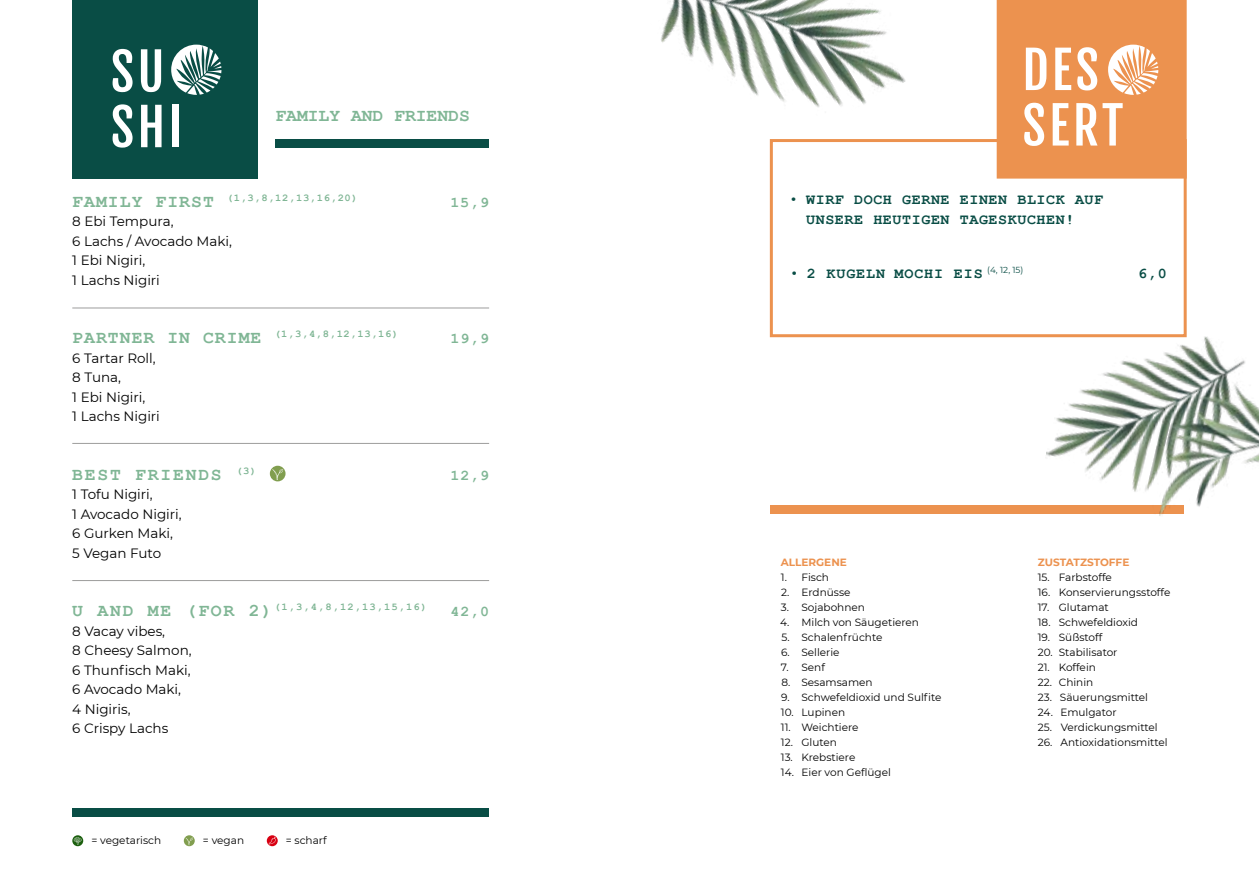
<style>
.page{position:relative;width:1259px;height:893px;background:#fff}
.page>*{position:absolute;margin:0;border:0;box-sizing:border-box;transform-origin:0 0}
.t1{font:50.85px/55.5px "Fjalla One";letter-spacing:.06em;color:#fff}
.t2{font:700 18px "Courier New";color:#80b695}
.t3{font:700 18px "Courier New";letter-spacing:.1em;color:#80b695}
.t4{font:700 15px/19.5px "Courier New";letter-spacing:.04em;color:#094d45}
.t5{font:700 15px "Courier New";letter-spacing:.06em;color:#094d45}
.t6{font:700 15px "Courier New";letter-spacing:.06em;color:#80b695}
.t7{font:13.5px/19.5px "Montserrat";color:#000}
.t8{font:10.5px "Montserrat";color:#000}
.t9{font:700 10.5px "Courier New";letter-spacing:.06em;color:#80b695}
.t10{font:700 10.5px "Montserrat";color:#ec924f}
.s1{font-size:18px}
.s2{font-weight:400}
</style>
<div class="page">
<div style="left:770px;top:505px;width:413px;height:8px;background:#ec924f"></div>
<img style="left:661px;top:0;width:245px;height:179px">
<div style="left:770px;top:139px;width:416px;height:198px;border:3px solid #ec924f"></div>
<div style="left:996px;top:0;width:190px;height:179px;background:#ec924f"></div>
<img style="left:1037px;top:307px;width:222px;height:209px">
<div style="left:270px;top:466px;width:15px;height:15px;background:#819e4f;border-radius:50%"></div>
<svg style="left:272px;top:469px;width:11px;height:11px"></svg>
<hr style="left:72px;top:308px;width:417px;height:1px;background:#9d9d9c">
<hr style="left:72px;top:443px;width:417px;height:1px;background:#9d9d9c">
<hr style="left:72px;top:580px;width:417px;height:1px;background:#9d9d9c">
<div style="left:72px;top:0;width:185px;height:179px;background:#094d45"></div>
<svg style="left:171px;top:45px;width:50px;height:50px"></svg>
<div style="left:275px;top:139px;width:214px;height:8px;background:#094d45"></div>
<div style="left:72px;top:808px;width:417px;height:8px;background:#094d45"></div>
<svg style="left:184px;top:835px;width:11px;height:11px"></svg>
<svg style="left:185px;top:838px;width:8px;height:7px"></svg>
<svg style="left:267px;top:835px;width:11px;height:11px"></svg>
<svg style="left:269px;top:837px;width:6px;height:7px"></svg>
<svg style="left:72px;top:835px;width:11px;height:11px"></svg>
<svg style="left:74px;top:837px;width:8px;height:8px"></svg>
<h1 class="t1" style="left:111px;top:44px;width:73px">SU<br>SHI</h1>
<h2 class="t2" style="left:275px;top:105px;width:196px">FAMILY AND FRIENDS</h2>
<p class="t9" style="left:72px;top:191px;width:287px"><span class="s1">FAMILY FIRST</span> (1,3,8,12,13,16,20)</p>
<h3 class="t6" style="left:450px;top:193px;width:40px">15,9</h3>
<p class="t7" style="left:72px;top:211px;width:161px">8 Ebi Tempura,<br>6 Lachs / Avocado Maki,<br>1 Ebi Nigiri,<br>1 Lachs Nigiri</p>
<p class="t9" style="left:72px;top:328px;width:328px"><span class="s1">PARTNER IN CRIME</span> (1,3,4,8,12,13,16)</p>
<h3 class="t6" style="left:450px;top:329px;width:40px">19,9</h3>
<p class="t7" style="left:72px;top:348px;width:89px">6 Tartar Roll,<br>8 Tuna,<br>1 Ebi Nigiri,<br>1 Lachs Nigiri</p>
<h2 class="t3" style="left:72px;top:463px;width:185px">BEST FRIENDS <sup>(3)</sup></h2>
<h3 class="t6" style="left:450px;top:466px;width:40px">12,9</h3>
<p class="t7" style="left:72px;top:484px;width:111px">1 Tofu Nigiri,<br>1 Avocado Nigiri,<br>6 Gurken Maki,<br>5 Vegan Futo</p>
<p class="t9" style="left:72px;top:601px;width:356px"><span class="s1">U AND ME (FOR 2)</span>(1,3,4,8,12,13,15,16)</p>
<h3 class="t6" style="left:450px;top:602px;width:40px">42,0</h3>
<p class="t7" style="left:72px;top:621px;width:121px">8 Vacay vibes,<br>8 Cheesy Salmon,<br>6 Thunfisch Maki,<br>6 Avocado Maki,<br>4 Nigiris,<br>6 Crispy Lachs</p>
<p class="t8" style="left:91px;top:833px;width:71px">= vegetarisch</p>
<p class="t8" style="left:203px;top:833px;width:43px">= vegan</p>
<p class="t8" style="left:286px;top:833px;width:42px">= scharf</p>
<h1 class="t1" style="left:1022px;top:42px;width:103px">DES<br>SERT</h1>
<h3 class="t4" style="left:806px;top:189px;width:299px;text-indent:-17px"><span class="s2">•</span> WIRF DOCH GERNE EINEN BLICK AUF<br>UNSERE HEUTIGEN TAGESKUCHEN!</h3>
<h3 class="t5" style="left:789px;top:264px;width:235px"><span class="s2">•</span> 2 KUGELN MOCHI EIS <sup>(4,</sup> <sup>12,</sup> <sup>15)</sup></h3>
<h3 class="t4" style="left:1138px;top:263px;width:30px">6,0</h3>
<p class="t10" style="left:780px;top:554px;width:68px">ALLERGENE</p>
<p class="t8" style="left:781px;top:570px;width:49px">1. Fisch</p>
<p class="t8" style="left:781px;top:585px;width:71px">2. Erdnüsse</p>
<p class="t8" style="left:781px;top:600px;width:86px">3. Sojabohnen</p>
<p class="t8" style="left:780px;top:615px;width:140px">4. Milch von Säugetieren</p>
<p class="t8" style="left:781px;top:630px;width:102px">5. Schalenfrüchte</p>
<p class="t8" style="left:781px;top:645px;width:60px">6. Sellerie</p>
<p class="t8" style="left:781px;top:660px;width:46px">7. Senf</p>
<p class="t8" style="left:781px;top:675px;width:93px">8. Sesamsamen</p>
<p class="t8" style="left:781px;top:690px;width:162px">9. Schwefeldioxid und Sulfite</p>
<p class="t8" style="left:781px;top:705px;width:66px">10. Lupinen</p>
<p class="t8" style="left:781px;top:720px;width:79px">11. Weichtiere</p>
<p class="t8" style="left:781px;top:735px;width:58px">12. Gluten</p>
<p class="t8" style="left:781px;top:750px;width:76px">13. Krebstiere</p>
<p class="t8" style="left:781px;top:765px;width:111px">14. Eier von Geflügel</p>
<p class="t10" style="left:1037px;top:554px;width:93px">ZUSTATZSTOFFE</p>
<p class="t8" style="left:1037px;top:570px;width:76px">15. Farbstoffe</p>
<p class="t8" style="left:1037px;top:585px;width:134px">16. Konservierungsstoffe</p>
<p class="t8" style="left:1037px;top:600px;width:73px">17. Glutamat</p>
<p class="t8" style="left:1037px;top:615px;width:102px">18. Schwefeldioxid</p>
<p class="t8" style="left:1037px;top:630px;width:66px">19. Süßstoff</p>
<p class="t8" style="left:1037px;top:645px;width:81px">20. Stabilisator</p>
<p class="t8" style="left:1037px;top:660px;width:60px">21. Koffein</p>
<p class="t8" style="left:1037px;top:675px;width:57px">22. Chinin</p>
<p class="t8" style="left:1037px;top:690px;width:112px">23. Säuerungsmittel</p>
<p class="t8" style="left:1037px;top:705px;width:80px">24. Emulgator</p>
<p class="t8" style="left:1037px;top:720px;width:121px">25. Verdickungsmittel</p>
<p class="t8" style="left:1037px;top:735px;width:131px">26. Antioxidationsmittel</p>
</div>
